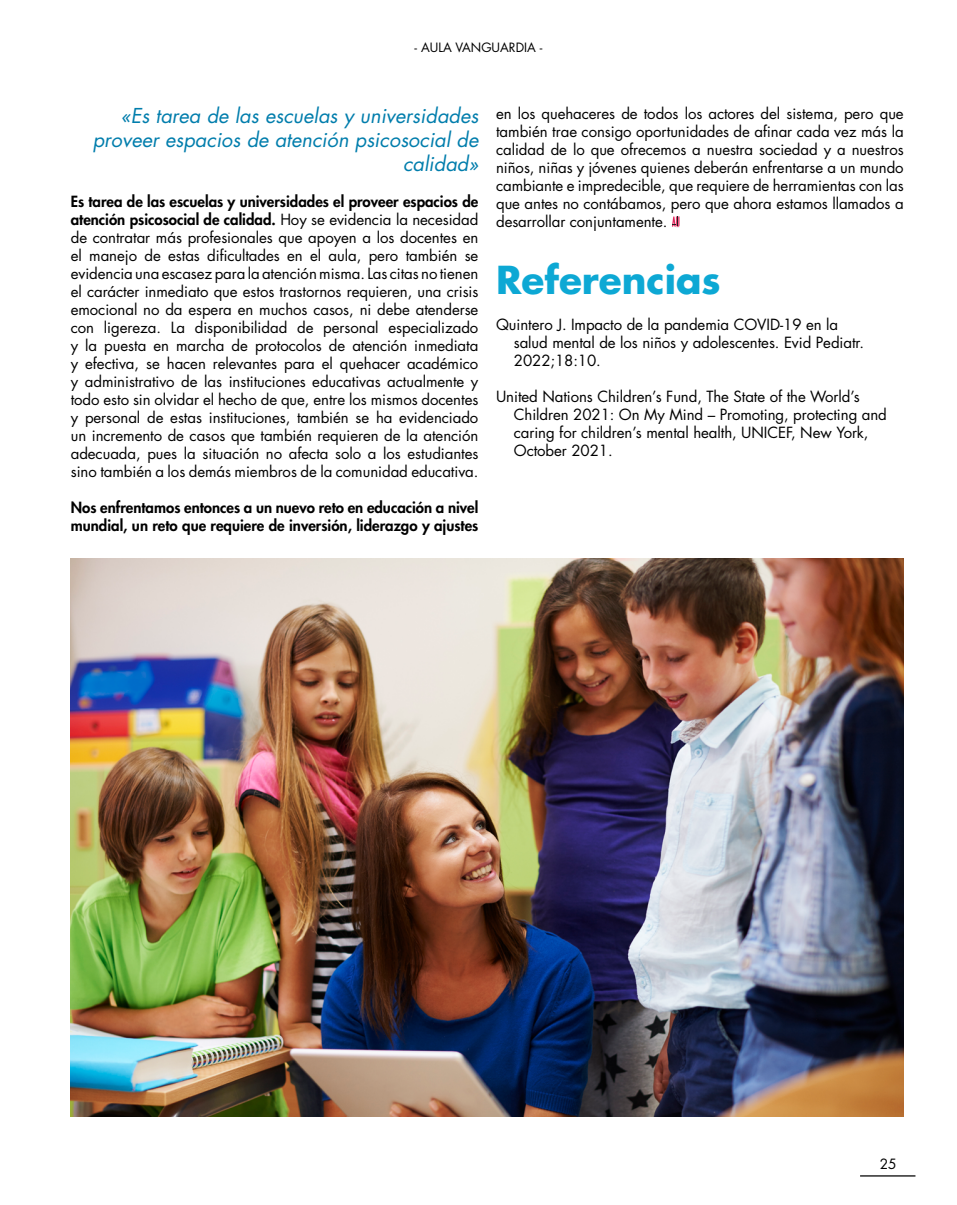
<style>
.page{position:relative;width:957px;height:1205px;background:#fff}
.page>*{position:absolute;margin:0;border:0;box-sizing:border-box;transform-origin:0 0}
.t1{font:700 37.5px "Futura Std";color:#0da8d4}
.t2{font:italic 20px/24px "Futura Std";color:#007dac;text-align:right}
.t3{font:15px/18px "Futura Std";letter-spacing:-.005em;color:#000;text-align:justify}
.t4{font:800 15px/18px "Futura Std";color:#000}
.t5{font:13.75px "Futura Std";color:#000}
.t6{font:12.5px "Futura Std";color:#000}
.s1{font-weight:800}
</style>
<div class="page">
<svg style="left:672px;top:216px;width:7px;height:11px"></svg>
<img style="left:71px;top:558px;width:832px;height:558px">
<hr style="left:860px;top:1175px;width:55px;height:1px;background:#000">
<p class="t6" style="left:414px;top:39px;width:129px">- AULA VANGUARDIA -</p>
<h2 class="t2" style="left:93px;top:104px;width:387px">«Es tarea de las escuelas y universidades proveer espacios de atención psicosocial de calidad»</h2>
<p class="t3" style="left:71px;top:192px;width:409px"><span class="s1">Es tarea de las escuelas y universidades el proveer espacios de atención psicosocial de calidad.</span> Hoy se evidencia la necesidad de contratar más profesionales que apoyen a los docentes en el manejo de estas dificultades en el aula, pero también se evidencia una escasez para la atención misma. Las citas no tienen el carácter inmediato que estos trastornos requieren, una crisis emocional no da espera en muchos casos, ni debe atenderse con ligereza. La disponibilidad de personal especializado y la puesta en marcha de protocolos de atención inmediata y efectiva, se hacen relevantes para el quehacer académico y administrativo de las instituciones educativas actualmente y todo esto sin olvidar el hecho de que, entre los mismos docentes y personal de estas instituciones, también se ha evidenciado un incremento de casos que también requieren de la atención adecuada, pues la situación no afecta solo a los estudiantes sino también a los demás miembros de la comunidad educativa.</p>
<p class="t4" style="left:71px;top:498px;width:409px">Nos enfrentamos entonces a un nuevo reto en educación a nivel mundial, un reto que requiere de inversión, liderazgo y ajustes</p>
<p class="t3" style="left:496px;top:105px;width:409px">en los quehaceres de todos los actores del sistema, pero que también trae consigo oportunidades de afinar cada vez más la calidad de lo que ofrecemos a nuestra sociedad y a nuestros niños, niñas y jóvenes quienes deberán enfrentarse a un mundo cambiante e impredecible, que requiere de herramientas con las que antes no contábamos, pero que ahora estamos llamados a desarrollar conjuntamente.</p>
<h1 class="t1" style="left:496px;top:255px;width:226px">Referencias</h1>
<p class="t3" style="left:514px;top:315px;width:352px;text-align:left;text-indent:-18px">Quintero J. Impacto de la pandemia COVID-19 en la salud mental de los niños y adolescentes. Evid Pediatr.<br>2022;18:10.</p>
<p class="t3" style="left:514px;top:387px;width:374px;text-align:left;text-indent:-18px">United Nations Children’s Fund, The State of the World’s Children 2021: On My Mind – Promoting, protecting and caring for children’s mental health, UNICEF, New York, October 2021.</p>
<p class="t5" style="left:880px;top:1155px;width:18px">25</p>
</div>
